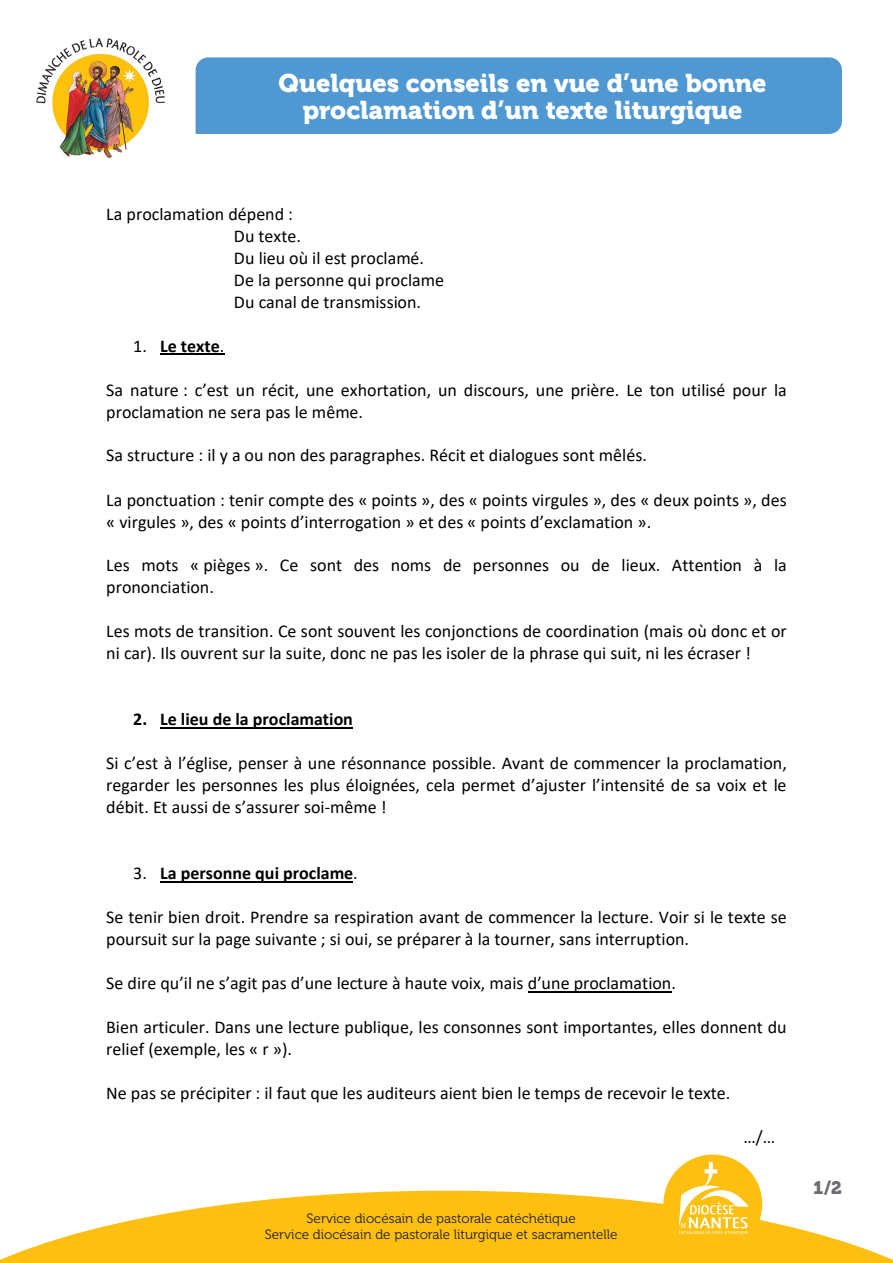
<style>
.page{position:relative;width:893px;height:1263px;background:#fff}
.page>*{position:absolute;margin:0;border:0;box-sizing:border-box;transform-origin:0 0}
.t1{font:25.5px/27px "Museo 900";color:#fff;text-align:center}
.t2{font:18px/21.9px "Calibri";color:#000}
.t3{font:700 18px "Calibri";color:#000}
.t4{font:18px "Museo 900";color:#6c6d70}
.t5{font:13.5px/16.2px "Museo 300";color:#231f20;text-align:center}
.s1{font-weight:400}
</style>
<div class="page">
<hr style="left:160px;top:354px;width:64px;height:1px;background:#000">
<hr style="left:160px;top:727px;width:193px;height:1px;background:#000">
<hr style="left:160px;top:881px;width:193px;height:1px;background:#000">
<hr style="left:528px;top:991px;width:143px;height:1px;background:#000">
<svg style="left:0;top:1191px;width:893px;height:72px;fill:#fdc011"></svg>
<div style="left:663px;top:1154px;width:99px;height:99px;background:#fdc011;border-radius:50%"></div>
<svg style="left:679px;top:1161px;width:69px;height:73px"></svg>
<img style="left:36px;top:38px;width:129px;height:121px">
<div style="left:196px;top:57px;width:646px;height:77px;background:#4f98d2"></div>
<p class="t1" style="left:279px;top:70px;width:489px">Quelques conseils en vue d’une bonne proclamation d’un texte liturgique</p>
<p class="t2" style="left:234px;top:202px;width:212px;text-indent:-128px">La proclamation dépend :<br>Du texte.<br>Du lieu où il est proclamé.<br>De la personne qui proclame<br>Du canal de transmission.</p>
<p class="t3" style="left:133px;top:333px;width:93px"><span class="s1">1.</span> Le texte<span class="s1">.</span></p>
<p class="t2" style="left:106px;top:378px;width:682px">Sa nature : c’est un récit, une exhortation, un discours, une prière. Le ton utilisé pour la proclamation ne sera pas le même.</p>
<p class="t2" style="left:106px;top:444px;width:542px">Sa structure : il y a ou non des paragraphes. Récit et dialogues sont mêlés.</p>
<p class="t2" style="left:106px;top:488px;width:682px">La ponctuation : tenir compte des « points », des « points virgules », des « deux points », des « virgules », des « points d’interrogation » et des « points d’exclamation ».</p>
<p class="t2" style="left:106px;top:554px;width:682px">Les mots « pièges ». Ce sont des noms de personnes ou de lieux. Attention à la prononciation.</p>
<p class="t2" style="left:106px;top:620px;width:682px">Les mots de transition. Ce sont souvent les conjonctions de coordination (mais où donc et or ni car). Ils ouvrent sur la suite, donc ne pas les isoler de la phrase qui suit, ni les écraser !</p>
<p class="t3" style="left:133px;top:706px;width:221px">2. Le lieu de la proclamation</p>
<p class="t2" style="left:106px;top:752px;width:682px;text-align:justify">Si c’est à l’église, penser à une résonnance possible. Avant de commencer la proclamation, regarder les personnes les plus éloignées, cela permet d’ajuster l’intensité de sa voix et le débit. Et aussi de s’assurer soi-même !</p>
<p class="t3" style="left:133px;top:860px;width:226px"><span class="s1">3.</span> La personne qui proclame<span class="s1">.</span></p>
<p class="t2" style="left:106px;top:906px;width:682px">Se tenir bien droit. Prendre sa respiration avant de commencer la lecture. Voir si le texte se poursuit sur la page suivante ; si oui, se préparer à la tourner, sans interruption.</p>
<p class="t2" style="left:106px;top:971px;width:571px">Se dire qu’il ne s’agit pas d’une lecture à haute voix, mais d’une proclamation.</p>
<p class="t2" style="left:106px;top:1015px;width:682px">Bien articuler. Dans une lecture publique, les consonnes sont importantes, elles donnent du relief (exemple, les « r »).</p>
<p class="t2" style="left:106px;top:1081px;width:626px">Ne pas se précipiter : il faut que les auditeurs aient bien le temps de recevoir le texte.</p>
<p class="t2" style="left:743px;top:1125px;width:33px">…/…</p>
<p class="t5" style="left:265px;top:1211px;width:354px">Service diocésain de pastorale catéchétique<br>Service diocésain de pastorale liturgique et sacramentelle</p>
<p class="t4" style="left:813px;top:1177px;width:30px">1/2</p>
</div>
